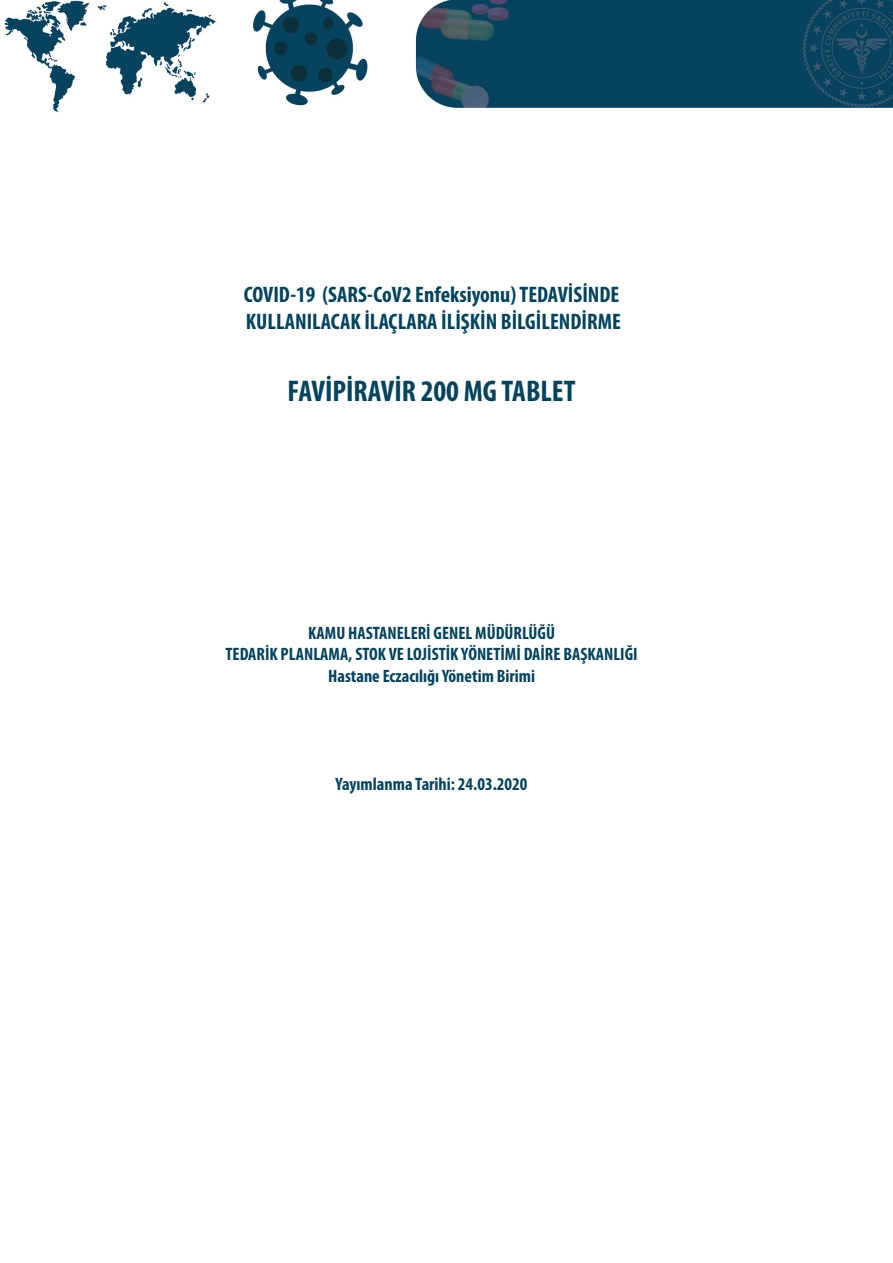
<style>
.page{position:relative;width:893px;height:1263px;background:#fff}
.page>*{position:absolute;margin:0;border:0;box-sizing:border-box;transform-origin:0 0}
.t1{font:700 condensed 30px "Myriad Pro";color:#02435e}
.t2{font:700 condensed 22.5px "Myriad Pro";color:#02435e}
.t3{font:700 condensed 18px "Myriad Pro";color:#02435e}
</style>
<div class="page">
<img style="left:4px;top:0;width:889px;height:112px">
<p class="t2" style="left:244px;top:281px;width:377px">COVID-19 (SARS-CoV2 Enfeksiyonu) TEDAVİSİNDE</p>
<p class="t2" style="left:246px;top:308px;width:376px">KULLANILACAK İLAÇLARA İLİŞKİN BİLGİLENDİRME</p>
<p class="t1" style="left:288px;top:372px;width:289px">FAVİPİRAVİR 200 MG TABLET</p>
<p class="t3" style="left:308px;top:621px;width:248px">KAMU HASTANELERİ GENEL MÜDÜRLÜĞÜ</p>
<p class="t3" style="left:226px;top:643px;width:414px">TEDARİK PLANLAMA, STOK VE LOJİSTİK YÖNETİMİ DAİRE BAŞKANLIĞI</p>
<p class="t3" style="left:328px;top:665px;width:208px">Hastane Eczacılığı Yönetim Birimi</p>
<p class="t3" style="left:336px;top:773px;width:194px">Yayımlanma Tarihi: 24.03.2020</p>
</div>
